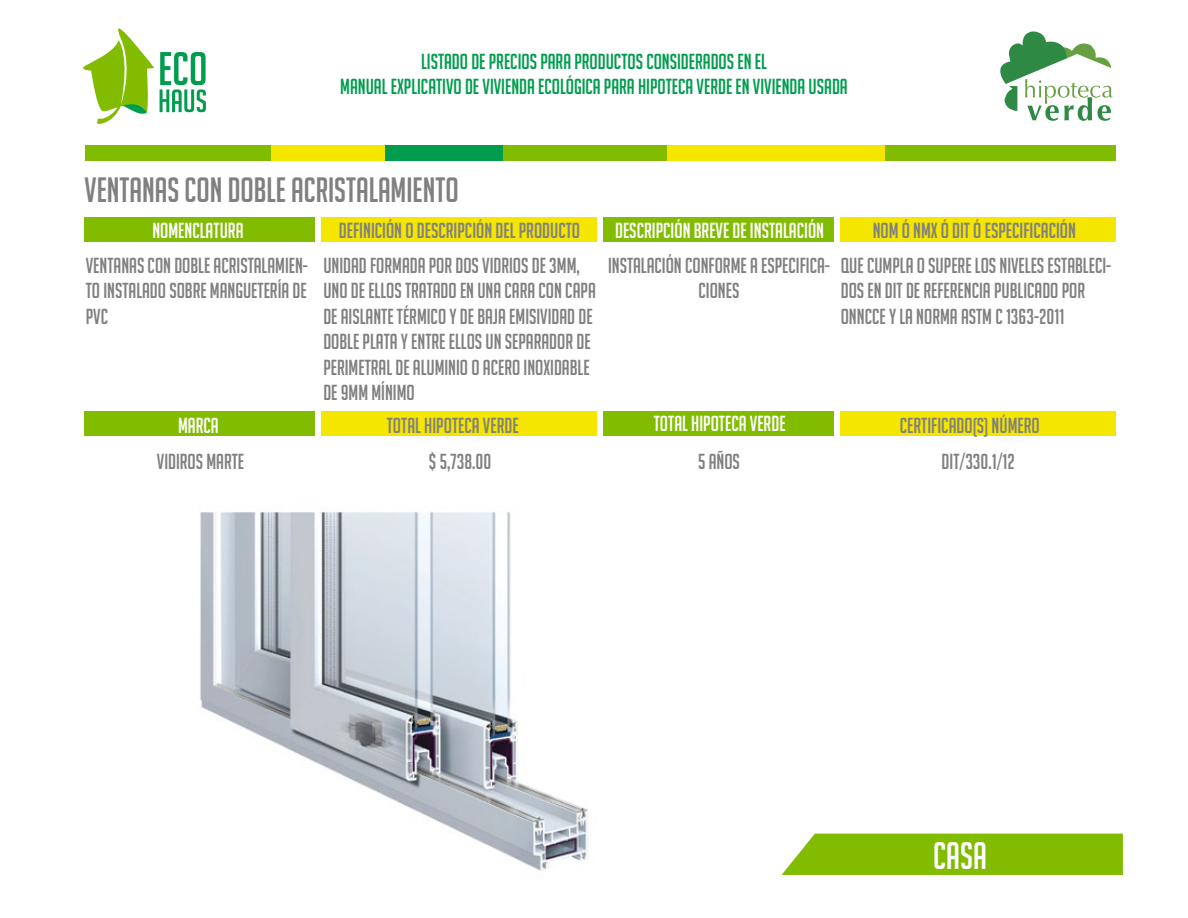
<style>
.page{position:relative;width:1188px;height:918px;background:#fff}
.page>*{position:absolute;margin:0;border:0;box-sizing:border-box;transform-origin:0 0}
.t1{font:37.5px "Big Noodle Titling";color:#fff;scale:.96 1}
.t2{font:34.35px "Big Noodle Titling";color:#808080;scale:.96 1}
.t3{font:21.3px/25.5px "Big Noodle Titling";color:#808080;scale:.96 1}
.t4{font:21.3px/25.5px "Big Noodle Titling";color:#009d4e;text-align:center;scale:.96 1}
.t5{font:21.3px "Big Noodle Titling";color:#fff;scale:.96 1}
</style>
<div class="page">
<img style="left:200px;top:511px;width:388px;height:360px">
<svg style="left:782px;top:834px;width:341px;height:41px"></svg>
<div style="left:85px;top:146px;width:187px;height:15px;background:#82bc00"></div>
<div style="left:885px;top:146px;width:231px;height:15px;background:#82bc00"></div>
<div style="left:501px;top:146px;width:166px;height:15px;background:#82bc00"></div>
<div style="left:385px;top:146px;width:118px;height:15px;background:#009d4e"></div>
<div style="left:272px;top:146px;width:113px;height:15px;background:#f5e600"></div>
<div style="left:667px;top:146px;width:218px;height:15px;background:#f5e600"></div>
<div style="left:85px;top:217px;width:230px;height:24px;background:#82bc00"></div>
<div style="left:321px;top:217px;width:276px;height:24px;background:#f5e600"></div>
<div style="left:604px;top:217px;width:230px;height:24px;background:#82bc00"></div>
<div style="left:841px;top:217px;width:275px;height:24px;background:#f5e600"></div>
<div style="left:85px;top:412px;width:230px;height:24px;background:#82bc00"></div>
<div style="left:321px;top:412px;width:276px;height:24px;background:#f5e600"></div>
<div style="left:604px;top:412px;width:230px;height:24px;background:#82bc00"></div>
<div style="left:841px;top:412px;width:275px;height:24px;background:#f5e600"></div>
<svg style="left:83px;top:28px;width:71px;height:96px"></svg>
<svg style="left:160px;top:52px;width:46px;height:60px"></svg>
<svg style="left:1000px;top:31px;width:113px;height:90px"></svg>
<p class="t4" style="left:340px;top:48px;width:530px">LISTADO DE PRECIOS PARA PRODUCTOS CONSIDERADOS EN EL<br>MANUAL EXPLICATIVO DE VIVIENDA ECOLÓGICA PARA HIPOTECA VERDE EN VIVIENDA USADA</p>
<h2 class="t2" style="left:85px;top:171px;width:391px">VENTANAS CON DOBLE ACRISTALAMIENTO</h2>
<p class="t5" style="left:152px;top:219px;width:96px">NOMENCLATURA</p>
<p class="t3" style="left:339px;top:218px;width:253px">DEFINICIÓN O DESCRIPCIÓN DEL PRODUCTO</p>
<p class="t5" style="left:615px;top:219px;width:219px">DESCRIPCIÓN BREVE DE INSTALACIÓN</p>
<p class="t3" style="left:873px;top:218px;width:213px">NOM Ó NMX Ó DIT Ó ESPECIFICACIÓN</p>
<p class="t3" style="left:86px;top:252px;width:233px;text-align:justify">VENTANAS CON DOBLE ACRISTALAMIEN-TO INSTALADO SOBRE MANGUETERÍA DE PVC</p>
<p class="t3" style="left:323px;top:252px;width:285px">UNIDAD FORMADA POR DOS VIDRIOS DE 3MM, UNO DE ELLOS TRATADO EN UNA CARA CON CAPA DE AISLANTE TÉRMICO Y DE BAJA EMISIVIDAD DE DOBLE PLATA Y ENTRE ELLOS UN SEPARADOR DE PERIMETRAL DE ALUMINIO O ACERO INOXIDABLE DE 9MM MÍNIMO</p>
<p class="t3" style="left:608px;top:252px;width:233px;text-align:center">INSTALACIÓN CONFORME A ESPECIFICA-<br>CIONES</p>
<p class="t3" style="left:841px;top:252px;width:283px">QUE CUMPLA O SUPERE LOS NIVELES ESTABLECI-<br>DOS EN DIT DE REFERENCIA PUBLICADO POR<br>ONNCCE Y LA NORMA ASTM C 1363-2011</p>
<p class="t5" style="left:178px;top:413px;width:44px">MARCA</p>
<p class="t3" style="left:387px;top:412px;width:139px">TOTAL HIPOTECA VERDE</p>
<p class="t5" style="left:654px;top:412px;width:139px">TOTAL HIPOTECA VERDE</p>
<p class="t3" style="left:900px;top:412px;width:147px">CERTIFICADO(S)NÚMERO</p>
<p class="t3" style="left:157px;top:449px;width:92px">VIDIROS MARTE</p>
<p class="t3" style="left:429px;top:449px;width:67px">$ 5,738.00</p>
<p class="t3" style="left:698px;top:449px;width:45px">5 AÑOS</p>
<p class="t3" style="left:942px;top:449px;width:78px">DIT/330.1/12</p>
<h1 class="t1" style="left:933px;top:836px;width:57px">CASA</h1>
</div>
